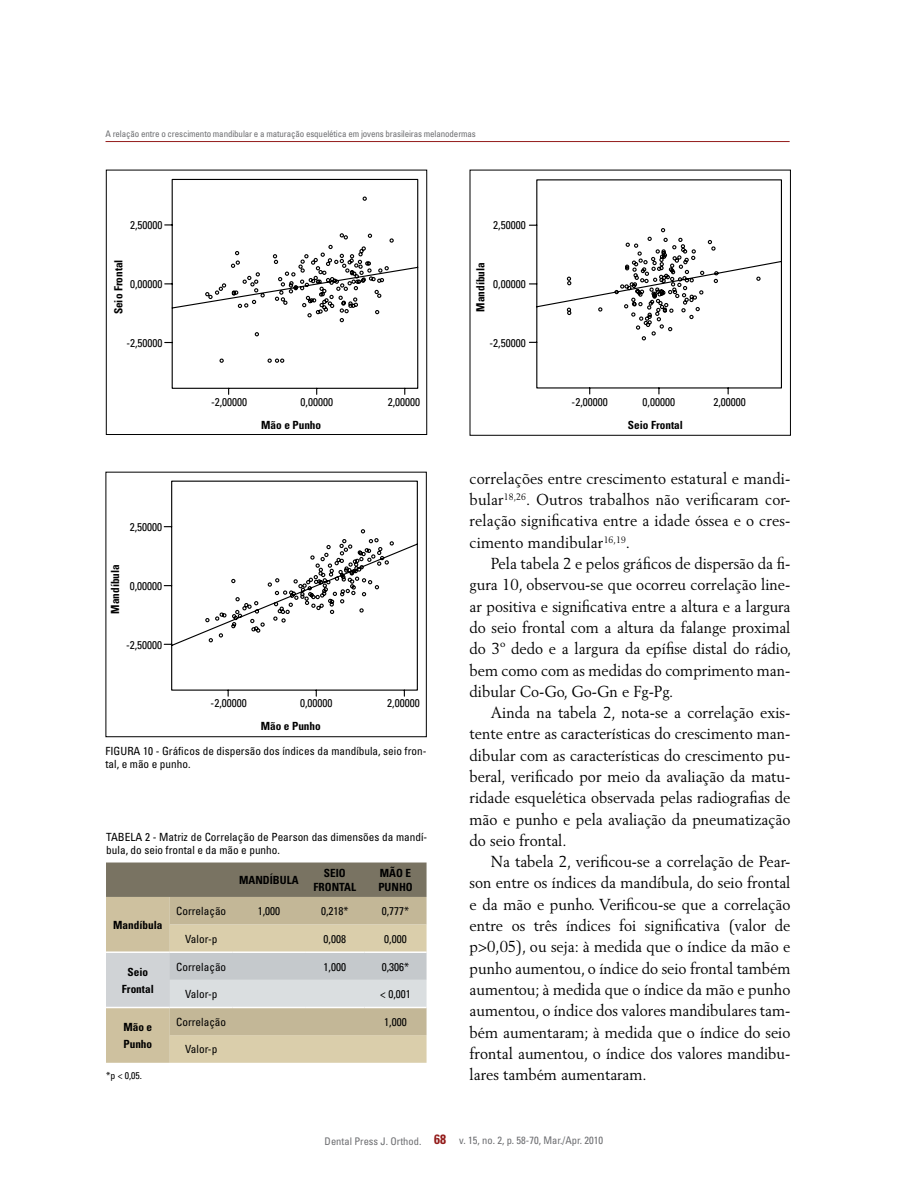
<style>
.page{position:relative;width:918px;height:1188px;background:#fff}
.page>*{position:absolute;margin:0;border:0;box-sizing:border-box;transform-origin:0 0}
.t1{font:15.75px/21.3px "Berling";color:#000;text-align:justify;scale:.95 1}
.t2{font:condensed 11.25px/13.5px "Univers";color:#000}
.t3{font:700 condensed 11.25px/13.5px "Univers";color:#000;text-align:center}
.t4{font:condensed 10.5px "Univers";color:#6d6e71}
.t5{font:condensed 9.75px "Univers";color:#000}
.t6{font:condensed 9px "Univers";letter-spacing:-.015em;color:#6d6e71}
.s1{font-weight:700;font-size:13.5px;color:#931b1a}
</style>
<div class="page">
<svg style="left:164px;top:178px;width:255px;height:217px"></svg>
<svg style="left:529px;top:179px;width:253px;height:216px"></svg>
<svg style="left:163px;top:480px;width:255px;height:217px"></svg>
<svg style="left:106px;top:863px;width:321px;height:200px;background:#c0b9a4"></svg>
<hr style="left:106px;top:951px;width:64px;height:2px;background:#fff">
<hr style="left:106px;top:1007px;width:64px;height:1px;background:#fff">
<hr style="left:170px;top:951px;width:63px;height:2px;background:#fff">
<hr style="left:233px;top:951px;width:72px;height:2px;background:#fff">
<hr style="left:305px;top:951px;width:60px;height:2px;background:#fff">
<hr style="left:365px;top:951px;width:62px;height:2px;background:#fff">
<hr style="left:170px;top:1007px;width:63px;height:1px;background:#fff">
<hr style="left:233px;top:1007px;width:72px;height:1px;background:#fff">
<hr style="left:305px;top:1007px;width:60px;height:1px;background:#fff">
<hr style="left:365px;top:1007px;width:62px;height:1px;background:#fff">
<div style="left:106px;top:170px;width:321px;height:265px;border:1px solid #000"></div>
<div style="left:470px;top:170px;width:321px;height:266px;border:1px solid #000"></div>
<div style="left:106px;top:472px;width:321px;height:265px;border:1px solid #000"></div>
<hr style="left:106px;top:141px;width:684px;height:1px;background:#931b1a">
<p class="t6" style="left:106px;top:128px;width:372px">A relação entre o crescimento mandibular e a maturação esquelética em jovens brasileiras melanodermas</p>
<p class="t2" style="left:130px;top:219px;width:34px">2,50000</p>
<p class="t2" style="left:493px;top:219px;width:34px">2,50000</p>
<p class="t3" style="left:112px;top:314px;width:57px;rotate:-90deg">Seio Frontal</p>
<p class="t3" style="left:474px;top:312px;width:51px;rotate:-90deg">Mandíbula</p>
<p class="t2" style="left:130px;top:278px;width:34px">0,00000</p>
<p class="t2" style="left:493px;top:278px;width:34px">0,00000</p>
<p class="t2" style="left:126px;top:336px;width:38px">-2,50000</p>
<p class="t2" style="left:490px;top:336px;width:38px">-2,50000</p>
<p class="t2" style="left:211px;top:395px;width:38px">-2,00000</p>
<p class="t2" style="left:301px;top:395px;width:34px">0,00000</p>
<p class="t2" style="left:388px;top:395px;width:34px">2,00000</p>
<p class="t2" style="left:572px;top:395px;width:38px">-2,00000</p>
<p class="t2" style="left:643px;top:395px;width:34px">0,00000</p>
<p class="t2" style="left:713px;top:395px;width:34px">2,00000</p>
<p class="t3" style="left:261px;top:418px;width:61px">Mão e Punho</p>
<p class="t3" style="left:628px;top:418px;width:57px">Seio Frontal</p>
<p class="t2" style="left:130px;top:520px;width:34px">2,50000</p>
<p class="t3" style="left:108px;top:614px;width:51px;rotate:-90deg">Mandíbula</p>
<p class="t2" style="left:130px;top:579px;width:34px">0,00000</p>
<p class="t2" style="left:126px;top:638px;width:38px">-2,50000</p>
<p class="t2" style="left:211px;top:696px;width:38px">-2,00000</p>
<p class="t2" style="left:300px;top:696px;width:34px">0,00000</p>
<p class="t2" style="left:387px;top:696px;width:34px">2,00000</p>
<p class="t2" style="left:106px;top:744px;width:323px">fig ura 10 - Gráficos de dispersão dos índices da mandíbula, seio fron&shy;tal, e mão e punho.</p>
<p class="t3" style="left:261px;top:719px;width:61px">Mão e Punho</p>
<p class="t2" style="left:106px;top:830px;width:323px">tabela 2 - Matriz de Correlação de Pearson das dimensões da mandí&shy;bula, do seio frontal e da mão e punho.</p>
<p class="t3" style="left:113px;top:918px;width:51px">Mandíbula</p>
<p class="t3" style="left:122px;top:964px;width:33px;line-height:16.5px">Seio<br>Frontal</p>
<p class="t3" style="left:123px;top:1019px;width:30px;line-height:16.5px;text-align:left">Mão e<br>Punho</p>
<p class="t5" style="left:106px;top:1070px;width:37px">*p &lt; 0,05.</p>
<p class="t3" style="left:239px;top:873px;width:61px">Man díbula</p>
<p class="t3" style="left:314px;top:867px;width:44px">Seio<br>Frontal</p>
<p class="t3" style="left:378px;top:867px;width:36px;text-align:left">Mão e<br>Punho</p>
<p class="t2" style="left:176px;top:904px;width:51px">Correlação</p>
<p class="t2" style="left:258px;top:904px;width:24px">1,000</p>
<p class="t2" style="left:321px;top:904px;width:29px">0,218*</p>
<p class="t2" style="left:382px;top:904px;width:29px">0,777*</p>
<p class="t2" style="left:185px;top:932px;width:34px">Valor-p</p>
<p class="t2" style="left:324px;top:932px;width:24px">0,008</p>
<p class="t2" style="left:384px;top:932px;width:24px">0,000</p>
<p class="t2" style="left:176px;top:960px;width:51px">Correlação</p>
<p class="t2" style="left:324px;top:960px;width:24px">1,000</p>
<p class="t2" style="left:382px;top:960px;width:29px">0,306*</p>
<p class="t2" style="left:185px;top:987px;width:34px">Valor-p</p>
<p class="t2" style="left:380px;top:987px;width:32px">&lt; 0,001</p>
<p class="t2" style="left:176px;top:1015px;width:51px">Correlação</p>
<p class="t2" style="left:384px;top:1015px;width:24px">1,000</p>
<p class="t2" style="left:185px;top:1043px;width:34px">Valor-p</p>
<p class="t1" style="left:470px;top:467px;width:339px">correlações entre crescimento estatural e mandi&shy;bular<sup>18,26</sup>. Outros trabalhos não verificaram cor&shy;relação significativa entre a idade óssea e o cres&shy;cimento mandibular<sup>16,19</sup>.</p>
<p class="t1" style="left:470px;top:553px;width:340px;text-indent:21px">Pela tabela 2 e pelos gráficos de dispersão da fi&shy;gura 10, observou-se que ocorreu correlação line&shy;ar positiva e significativa entre a altura e a largura do seio frontal com a altura da falange proximal do 3º dedo e a largura da epífise distal do rádio, bem como com as medidas do comprimento man&shy;dibular Co-Go, Go-Gn e Fg-Pg.</p>
<p class="t1" style="left:470px;top:702px;width:339px;text-indent:21px">Ainda na tabela 2, nota-se a correlação exis&shy;tente entre as características do crescimento man&shy;dibular com as características do crescimento pu&shy;beral, verificado por meio da avaliação da matu&shy;ridade esquelética observada pelas radiografias de mão e punho e pela avaliação da pneumatização do seio frontal.</p>
<p class="t1" style="left:470px;top:851px;width:339px;text-indent:21px">Na tabela 2, verificou-se a correlação de Pear&shy;son entre os índices da mandíbula, do seio frontal e da mão e punho. Verificou-se que a correlação entre os três índices foi significativa (valor de p&gt;0,05), ou seja: à medida que o índice da mão e punho aumentou, o índice do seio frontal também aumentou; à medida que o índice da mão e punho aumentou, o índice dos valores mandibulares tam&shy;bém aumentaram; à medida que o índice do seio frontal aumentou, o índice dos valores mandibu&shy;lares também aumentaram.</p>
<p class="t4" style="left:325px;top:1134px;width:280px">Dental Press J. Orthod. <span class="s1">68</span> v. 15, no. 2, p. 58-70, Mar./Apr. 2010</p>
</div>
